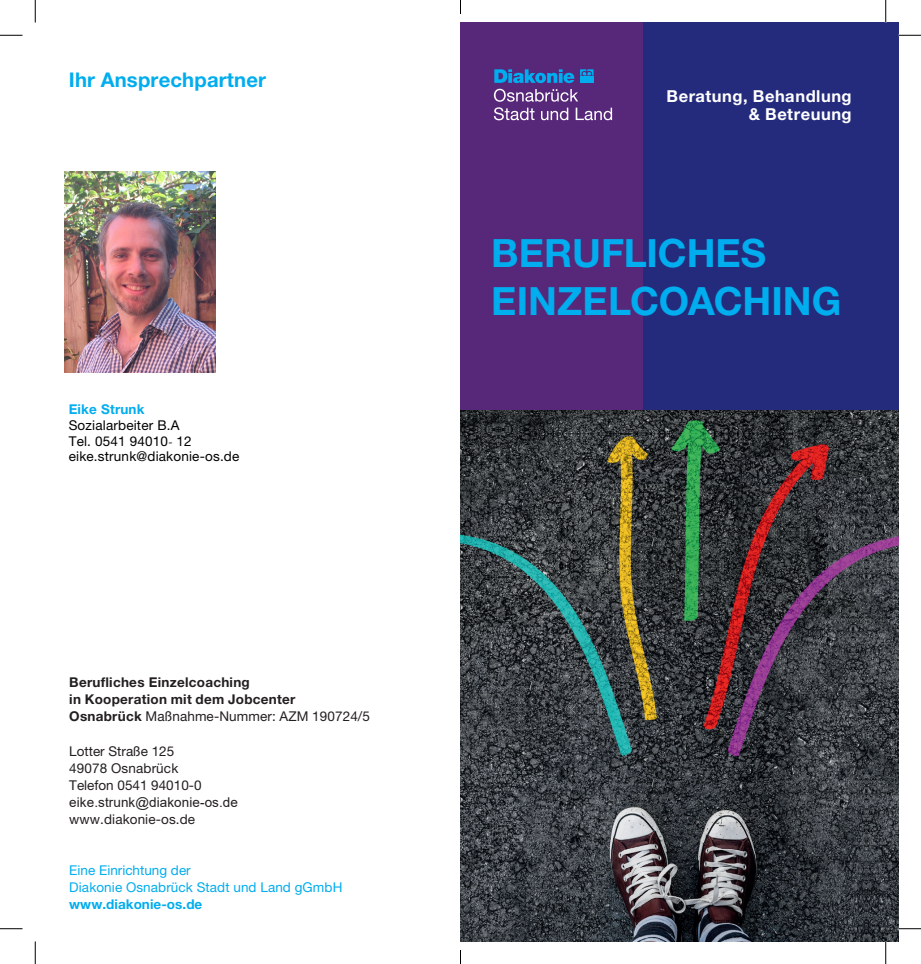
<style>
.page{position:relative;width:921px;height:964px;background:#fff}
.page>*{position:absolute;margin:0;border:0;box-sizing:border-box;transform-origin:0 0}
.t1{font:700 39px/48px "Helvetica Neue LT Pro";color:#00adee}
.t2{font:700 20.25px "Helvetica Neue LT Pro";letter-spacing:.01em;color:#00adee}
.t3{font:700 16.5px/18.9px "Helvetica Neue LT Pro";letter-spacing:.03em;color:#fff;text-align:right}
.t4{font:700 13.5px/17px "Helvetica Neue LT Pro";letter-spacing:.02em;color:#231f20}
.t5{font:13.5px/17px "Helvetica Neue LT Pro";color:#231f20}
.t6{font:13.5px/16.2px "Helvetica Neue LT Pro";letter-spacing:.015em;color:#000}
.t7{font:13.5px/16.8px "Helvetica Neue LT Pro";letter-spacing:.01em;color:#00adee}
.t8{font:700 13.5px "Helvetica Neue LT Pro";letter-spacing:.005em;color:#00adee}
.t9{font:13.5px "Arial";letter-spacing:.005em;color:#231f20}
.s1{font-family:"Minion Pro"}
.s2{font-weight:400}
</style>
<div class="page">
<img style="left:460px;top:409px;width:438px;height:532px">
<div style="left:639px;top:22px;width:259px;height:387px;background:#252b7c"></div>
<div style="left:460px;top:22px;width:183px;height:387px;background:#57277a"></div>
<svg style="left:494px;top:69px;width:80px;height:14px"></svg>
<svg style="left:580px;top:69px;width:14px;height:14px"></svg>
<div style="left:587px;top:77px;width:7px;height:6px;background:#00aeef"></div>
<svg style="left:494px;top:89px;width:118px;height:31px"></svg>
<svg style="left:0;top:35px;width:22px;height:1px"></svg>
<svg style="left:898px;top:35px;width:23px;height:1px"></svg>
<svg style="left:0;top:928px;width:22px;height:1px"></svg>
<svg style="left:898px;top:928px;width:23px;height:1px"></svg>
<svg style="left:35px;top:0;width:1px;height:22px"></svg>
<svg style="left:35px;top:941px;width:1px;height:22px"></svg>
<svg style="left:885px;top:0;width:1px;height:22px"></svg>
<svg style="left:885px;top:941px;width:1px;height:22px"></svg>
<svg style="left:460px;top:0;width:1px;height:13px"></svg>
<svg style="left:460px;top:950px;width:1px;height:13px"></svg>
<img style="left:64px;top:171px;width:151px;height:201px">
<h2 class="t2" style="left:69px;top:67px;width:199px">Ihr Ansprechpartner</h2>
<p class="t8" style="left:69px;top:401px;width:77px">Eike Strunk</p>
<p class="t6" style="left:69px;top:417px;width:124px">Sozialarbeiter B.A<br>Tel. 0541 94010<span class="s1">-</span> 12</p>
<p class="t6" style="left:69px;top:448px;width:172px">eike.strunk@diakonie-os.de</p>
<p class="t4" style="left:69px;top:672px;width:302px">Berufliches Einzelcoaching<br>in Kooperation mit dem Jobcenter<br>Osnabrück <span class="s2">Maßnahme-Nummer: AZM 190724/5</span></p>
<p class="t5" style="left:69px;top:742px;width:134px">Lotter Straße 125<br>49078 Osnabrück<br>Telefon 0541 94010-0</p>
<p class="t9" style="left:69px;top:793px;width:170px">eike.strunk@diakonie-os.de</p>
<p class="t5" style="left:69px;top:810px;width:127px">www.diakonie-os.de</p>
<p class="t7" style="left:69px;top:861px;width:275px">Eine Einrichtung der<br>Diakonie Osnabrück Stadt und Land gGmbH</p>
<p class="t8" style="left:69px;top:895px;width:135px">www.diakonie-os.de</p>
<p class="t3" style="left:666px;top:86px;width:187px">Beratung, Behandlung &amp; Betreuung</p>
<h1 class="t1" style="left:491px;top:228px;width:351px">BERUFLICHES<br>EINZELCOACHING</h1>
</div>
